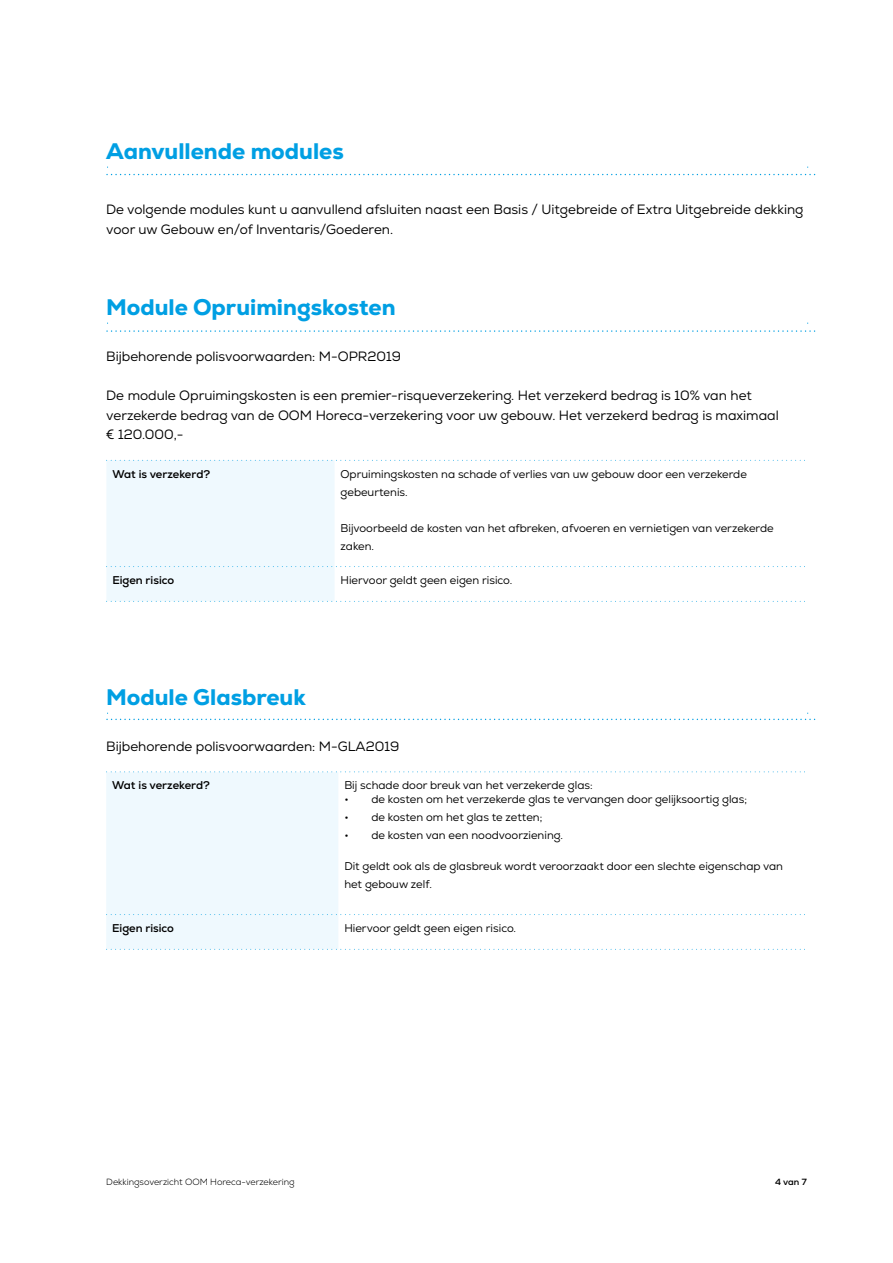
<style>
.page{position:relative;width:893px;height:1263px;background:#fff}
.page>*{position:absolute;margin:0;border:0;box-sizing:border-box;transform-origin:0 0}
.t1{font:800 22.5px "Nexa";color:#009fe3}
.t2{font:13.5px/19.5px "Nexa";color:#000}
.t3{font:11.25px/18px "Nexa";color:#000}
.t4{font:700 11.25px "Nexa";color:#000}
.t5{font:300 9px "Nexa";color:#000}
.t6{font:700 9px "Nexa";color:#000}
</style>
<div class="page">
<svg style="left:107px;top:174px;width:708px;height:1px"></svg>
<svg style="left:107px;top:330px;width:708px;height:2px"></svg>
<svg style="left:107px;top:713px;width:708px;height:7px"></svg>
<svg style="left:106px;top:771px;width:699px;height:179px"></svg>
<svg style="left:106px;top:460px;width:699px;height:142px"></svg>
<h1 class="t1" style="left:106px;top:136px;width:239px">Aanvullende modules</h1>
<p class="t2" style="left:106px;top:200px;width:699px">De volgende modules kunt u aanvullend afsluiten naast een Basis / Uitgebreide of Extra Uitgebreide dekking voor uw Gebouw en/of Inventaris/Goederen.</p>
<h1 class="t1" style="left:106px;top:292px;width:291px">Module Opruimingskosten</h1>
<p class="t2" style="left:106px;top:347px;width:296px">Bijbehorende polisvoorwaarden: M-OPR2019</p>
<p class="t2" style="left:106px;top:386px;width:674px">De module Opruimingskosten is een premier-risqueverzekering. Het verzekerd bedrag is 10% van het verzekerde bedrag van de OOM Horeca-verzekering voor uw gebouw. Het verzekerd bedrag is maximaal € 120.000,-</p>
<p class="t4" style="left:112px;top:466px;width:99px">Wat is verzekerd?</p>
<p class="t3" style="left:341px;top:465px;width:408px">Opruimingskosten na schade of verlies van uw gebouw door een verzekerde gebeurtenis.</p>
<p class="t3" style="left:341px;top:519px;width:435px">Bijvoorbeeld de kosten van het afbreken, afvoeren en vernietigen van verzekerde zaken.</p>
<p class="t4" style="left:112px;top:573px;width:63px">Eigen risico</p>
<p class="t3" style="left:341px;top:571px;width:173px">Hiervoor geldt geen eigen risico.</p>
<h1 class="t1" style="left:106px;top:682px;width:201px">Module Glasbreuk</h1>
<p class="t2" style="left:106px;top:737px;width:295px">Bijbehorende polisvoorwaarden: M-GLA2019</p>
<p class="t4" style="left:112px;top:778px;width:99px">Wat is verzekerd?</p>
<p class="t3" style="left:344px;top:777px;width:250px">Bij schade door breuk van het verzekerde glas:</p>
<p class="t3" style="left:344px;top:790px;width:404px">• de kosten om het verzekerde glas te vervangen door gelijksoortig glas;</p>
<p class="t3" style="left:344px;top:808px;width:200px">• de kosten om het glas te zetten;</p>
<p class="t3" style="left:344px;top:826px;width:220px">• de kosten van een noodvoorziening.</p>
<p class="t3" style="left:344px;top:857px;width:440px">Dit geldt ook als de glasbreuk wordt veroorzaakt door een slechte eigenschap van het gebouw zelf.</p>
<p class="t4" style="left:112px;top:920px;width:63px">Eigen risico</p>
<p class="t3" style="left:344px;top:919px;width:173px">Hiervoor geldt geen eigen risico.</p>
<p class="t5" style="left:106px;top:1177px;width:190px">Dekkingsoverzicht OOM Horeca-verzekering</p>
<p class="t6" style="left:775px;top:1176px;width:33px">4 van 7</p>
</div>
